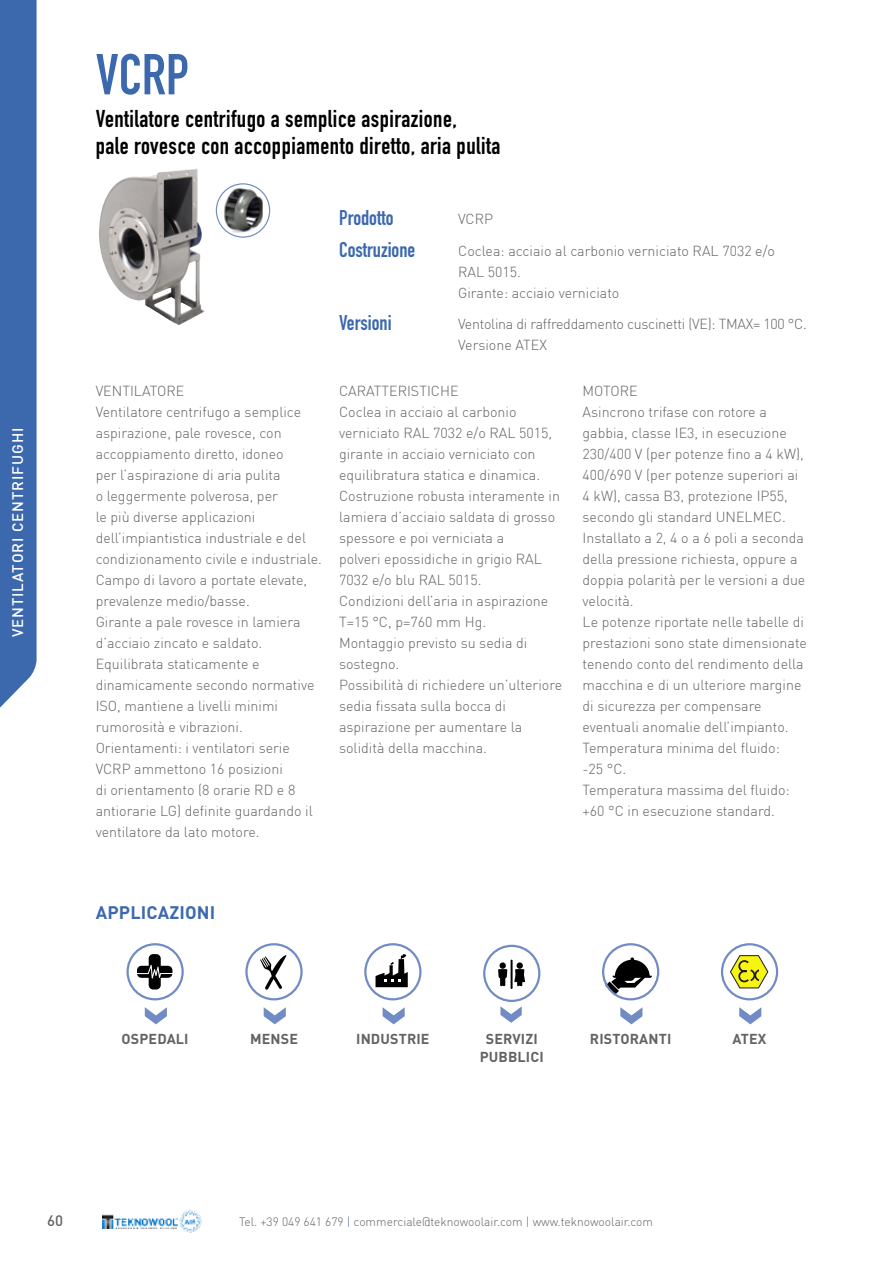
<style>
.page{position:relative;width:893px;height:1263px;background:#fff}
.page>*{position:absolute;margin:0;border:0;box-sizing:border-box;transform-origin:0 0}
.t1{font:700 56.7px "DIN Condensed";color:#3c68ae}
.t2{font:700 24px/27px "DIN Condensed";letter-spacing:.02em;color:#000}
.t3{font:700 21px "DIN Condensed";color:#3c68ae}
.t4{font:700 18px "DIN Pro";letter-spacing:.01em;color:#3c68ae}
.t5{font:500 15px "DIN";letter-spacing:.065em;color:#fff}
.t6{font:500 15px "DIN Pro";color:#636363}
.t7{font:300 14.25px/21px "DIN";color:#636363}
.t8{font:300 14.25px/21px "DIN";letter-spacing:-.02em;color:#636363}
.t9{font:700 14.25px/18px "DIN Pro";letter-spacing:.01em;color:#636363;text-align:center}
.t10{font:300 12px "DIN";color:#636363}
.s1{color:#3c68ae}
</style>
<div class="page">
<div style="left:0;top:0;width:37px;height:708px;background:#3c68ae"></div>
<svg style="left:103px;top:1211px;width:98px;height:22px"></svg>
<img style="left:103px;top:1230px;width:90px;height:3px">
<img style="left:99px;top:169px;width:95px;height:123px">
<svg style="left:145px;top:1007px;width:22px;height:17px"></svg>
<div style="left:126px;top:943px;width:58px;height:57px;border:2px solid #718bc4;border-radius:50%"></div>
<svg style="left:137px;top:954px;width:35px;height:35px"></svg>
<svg style="left:264px;top:1007px;width:22px;height:17px"></svg>
<div style="left:245px;top:943px;width:58px;height:57px;border:2px solid #718bc4;border-radius:50%"></div>
<svg style="left:260px;top:955px;width:27px;height:35px"></svg>
<svg style="left:383px;top:1007px;width:22px;height:17px"></svg>
<div style="left:364px;top:943px;width:57px;height:57px;border:2px solid #718bc4;border-radius:50%"></div>
<svg style="left:376px;top:954px;width:32px;height:33px"></svg>
<svg style="left:500px;top:1006px;width:22px;height:17px"></svg>
<div style="left:483px;top:945px;width:57px;height:57px;border:2px solid #718bc4;border-radius:50%"></div>
<hr style="left:511px;top:960px;width:2px;height:29px;background:#000">
<div style="left:499px;top:962px;width:7px;height:7px;background:#000;border-radius:50%"></div>
<div style="left:517px;top:962px;width:6px;height:7px;background:#000;border-radius:50%"></div>
<svg style="left:498px;top:969px;width:27px;height:17px"></svg>
<svg style="left:620px;top:1007px;width:22px;height:17px"></svg>
<svg style="left:605px;top:957px;width:47px;height:38px"></svg>
<div style="left:602px;top:943px;width:57px;height:57px;border:2px solid #718bc4;border-radius:50%"></div>
<svg style="left:739px;top:1007px;width:22px;height:17px"></svg>
<div style="left:721px;top:943px;width:57px;height:57px;border:2px solid #718bc4;border-radius:50%"></div>
<svg style="left:729px;top:955px;width:40px;height:34px"></svg>
<svg style="left:216px;top:184px;width:54px;height:53px"></svg>
<img style="left:223px;top:188px;width:40px;height:45px">
<div style="left:216px;top:183px;width:54px;height:55px;border:1px solid #718bc4;border-radius:50%"></div>
<p class="t5" style="left:12px;top:637px;width:212px;rotate:-90deg">VENTILATORI CENTRIFUGHI</p>
<h1 class="t1" style="left:96px;top:54px;width:95px">VCRP</h1>
<h2 class="t2" style="left:96px;top:109px;width:406px">Ventilatore centrifugo a semplice aspirazione,<br>pale rovesce con accoppiamento diretto, aria pulita</h2>
<h3 class="t3" style="left:339px;top:210px;width:56px">Prodotto</h3>
<p class="t7" style="left:458px;top:209px;width:36px">VCRP</p>
<h3 class="t3" style="left:339px;top:242px;width:78px">Costruzione</h3>
<p class="t7" style="left:458px;top:241px;width:318px">Coclea: acciaio al carbonio verniciato RAL 7032 e/o<br>RAL 5015.<br>Girante: acciaio verniciato</p>
<h3 class="t3" style="left:339px;top:315px;width:54px">Versioni</h3>
<p class="t8" style="left:458px;top:314px;width:350px">Ventolina di raffreddamento cuscinetti (VE): TMAX= 100 °C.<br>Versione ATEX</p>
<p class="t7" style="left:96px;top:380px;width:228px">VENTILATORE<br>Ventilatore centrifugo a semplice aspirazione, pale rovesce, con accoppiamento diretto, idoneo<br>per l’aspirazione di aria pulita<br>o leggermente polverosa, per<br>le più diverse applicazioni dell’impiantistica industriale e del condizionamento civile e industriale.<br>Campo di lavoro a portate elevate, prevalenze medio/basse.<br>Girante a pale rovesce in lamiera d’acciaio zincato e saldato.<br>Equilibrata staticamente e dinamicamente secondo normative<br>ISO, mantiene a livelli minimi rumorosità e vibrazioni.<br>Orientamenti: i ventilatori serie<br>VCRP ammettono 16 posizioni<br>di orientamento (8 orarie RD e 8 antiorarie LG) definite guardando il ventilatore da lato motore.</p>
<p class="t7" style="left:339px;top:380px;width:224px">CARATTERISTICHE<br>Coclea in acciaio al carbonio verniciato RAL 7032 e/o RAL 5015, girante in acciaio verniciato con equilibratura statica e dinamica.<br>Costruzione robusta interamente in lamiera d’acciaio saldata di grosso spessore e poi verniciata a<br>polveri epossidiche in grigio RAL<br>7032 e/o blu RAL 5015.<br>Condizioni dell’aria in aspirazione<br>T=15 °C, p=760 mm Hg.<br>Montaggio previsto su sedia di sostegno.<br>Possibilità di richiedere un’ulteriore sedia fissata sulla bocca di aspirazione per aumentare la solidità della macchina.</p>
<p class="t7" style="left:583px;top:380px;width:226px">MOTORE<br>Asincrono trifase con rotore a gabbia, classe IE3, in esecuzione<br>230/400 V (per potenze fino a 4 kW),<br>400/690 V (per potenze superiori ai<br>4 kW), cassa B3, protezione IP55, secondo gli standard UNELMEC.<br>Installato a 2, 4 o a 6 poli a seconda della pressione richiesta, oppure a doppia polarità per le versioni a due velocità.<br>Le potenze riportate nelle tabelle di prestazioni sono state dimensionate tenendo conto del rendimento della macchina e di un ulteriore margine di sicurezza per compensare eventuali anomalie dell’impianto.<br>Temperatura minima del fluido:<br>-25 °C.<br>Temperatura massima del fluido: +60 °C in esecuzione standard.</p>
<p class="t4" style="left:96px;top:900px;width:121px">APPLICAZIONI</p>
<p class="t9" style="left:122px;top:1029px;width:69px">OSPEDALI</p>
<p class="t9" style="left:250px;top:1029px;width:49px">MENSE</p>
<p class="t9" style="left:356px;top:1029px;width:75px">INDUSTRIE</p>
<p class="t9" style="left:480px;top:1029px;width:65px">SERVIZI<br>PUBBLICI</p>
<p class="t9" style="left:590px;top:1029px;width:83px">RISTORANTI</p>
<p class="t9" style="left:732px;top:1029px;width:36px">ATEX</p>
<p class="t6" style="left:47px;top:1210px;width:17px">60</p>
<p class="t10" style="left:239px;top:1214px;width:416px">Tel. +39 049 641 679 <span class="s1">|</span> commerciale@teknowoolair.com <span class="s1">|</span> www.teknowoolair.com</p>
</div>
